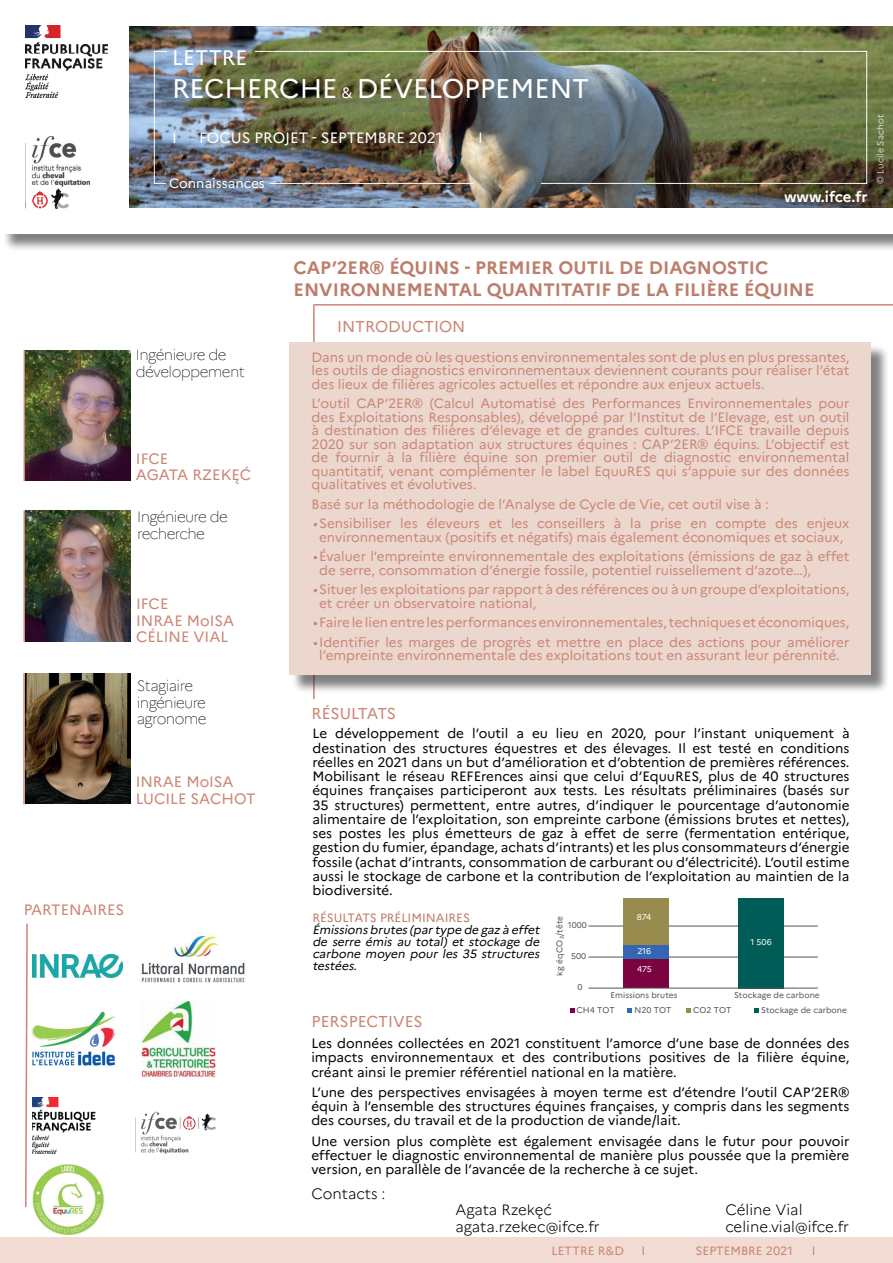
<style>
.page{position:relative;width:893px;height:1263px;background:#fff}
.page>*{position:absolute;margin:0;border:0;box-sizing:border-box;transform-origin:0 0}
.t1{font:27px "Marianne";color:#fff}
.t2{font:21px "Marianne";color:#fff}
.t3{font:700 18px/21.6px "Marianne";color:#bd7d6b}
.t4{font:15.75px "Marianne";color:#cb8675}
.t5{font:100 15px/16.5px "Marianne";letter-spacing:-.04em;color:#000001}
.t6{font:15px/16.5px "Marianne";color:#cb8675}
.t7{font:300 15px "Marianne";color:#000001}
.t8{font:15px "Marianne";color:#fff}
.t9{font:700 15px "Marianne";letter-spacing:-.005em;color:#fff}
.t10{font:13.5px/14.2px "Marianne";color:#000001;text-align:justify}
.t11{font:13.5px/13.5px "Marianne";color:#cb8675;text-align:justify}
.t12{font:13.5px "Marianne";color:#fff}
.t13{font:italic 12px/12px "Marianne";color:#000001;text-align:justify}
.t14{font:12px "Marianne";color:#cb8675}
.t15{font:12px "Marianne";color:#bd7d6b}
.t16{font:300 9px "Marianne";letter-spacing:.015em;color:#fff}
.t17{font:8.4px "Marianne";color:#515455}
.t18{font:8.4px "Marianne";letter-spacing:-.015em;color:#fff}
.t19{font:8.4px "Marianne";letter-spacing:.02em;color:#525456}
.s1{font-size:15px}
</style>
<div class="page">
<img style="left:129px;top:26px;width:764px;height:182px">
<div style="left:2px;top:211px;width:891px;height:42px;background:#000001;opacity:.5"></div>
<div style="left:0;top:208px;width:893px;height:26px;background:#fff"></div>
<img style="left:31px;top:136px;width:59px;height:72px">
<img style="left:26px;top:26px;width:82px;height:72px">
<hr style="left:269px;top:183px;width:204px;height:1px;background:#fff">
<svg style="left:154px;top:51px;width:14px;height:133px"></svg>
<hr style="left:255px;top:51px;width:293px;height:1px;background:#fff">
<svg style="left:540px;top:51px;width:327px;height:133px"></svg>
<div style="left:0;top:1237px;width:893px;height:26px;background:#f1dbd3"></div>
<hr style="left:315px;top:304px;width:578px;height:2px;background:#cb8675">
<hr style="left:313px;top:304px;width:2px;height:395px;background:#cb8675">
<div style="left:291px;top:345px;width:599px;height:348px;background:#000001;opacity:.5"></div>
<div style="left:289px;top:342px;width:582px;height:333px;background:#ebd7ce"></div>
<hr style="left:588px;top:926px;width:230px;height:1px;background:#525456">
<hr style="left:588px;top:957px;width:230px;height:1px;background:#525456">
<div style="left:738px;top:898px;width:46px;height:90px;background:#005c56"></div>
<div style="left:623px;top:959px;width:46px;height:29px;background:#7a0441"></div>
<div style="left:623px;top:945px;width:46px;height:14px;background:#3566b1"></div>
<div style="left:623px;top:898px;width:46px;height:47px;background:#978b4e"></div>
<hr style="left:588px;top:988px;width:230px;height:1px;background:#525456">
<svg style="left:570px;top:1008px;width:5px;height:4px"></svg>
<svg style="left:627px;top:1008px;width:5px;height:4px"></svg>
<svg style="left:686px;top:1008px;width:5px;height:4px"></svg>
<svg style="left:754px;top:1008px;width:5px;height:4px"></svg>
<hr style="left:24px;top:350px;width:1px;height:131px;background:#cb8675">
<svg style="left:25px;top:923px;width:3px;height:285px"></svg>
<img style="left:32px;top:954px;width:90px;height:24px">
<img style="left:32px;top:1097px;width:184px;height:56px">
<img style="left:26px;top:350px;width:105px;height:131px">
<hr style="left:23px;top:510px;width:2px;height:132px;background:#cb8675">
<img style="left:26px;top:510px;width:105px;height:131px">
<hr style="left:23px;top:673px;width:2px;height:131px;background:#cb8675">
<img style="left:25px;top:673px;width:105px;height:131px">
<img style="left:141px;top:935px;width:104px;height:48px">
<img style="left:32px;top:1011px;width:83px;height:55px">
<img style="left:32px;top:1164px;width:72px;height:71px">
<img style="left:141px;top:1001px;width:75px;height:76px">
<h2 class="t2" style="left:172px;top:45px;width:77px">LETTRE</h2>
<h1 class="t1" style="left:172px;top:72px;width:419px">RECHERCHE <span class="s1">&amp;</span> DÉVELOPPEMENT</h1>
<p class="t8" style="left:172px;top:129px;width:6px">I</p>
<p class="t8" style="left:199px;top:129px;width:245px">FOCUS PROJET - SEPTEMBRE 2021</p>
<p class="t8" style="left:478px;top:129px;width:6px">I</p>
<p class="t12" style="left:169px;top:175px;width:97px">Connaissances</p>
<p class="t9" style="left:784px;top:187px;width:85px">www.ifce.fr</p>
<p class="t16" style="left:875px;top:184px;width:71px;rotate:-90deg">© Lucile Sachot</p>
<p class="t5" style="left:136px;top:346px;width:111px">Ingénieure de développement</p>
<p class="t6" style="left:136px;top:450px;width:117px">IFCE<br>AGATA RZEKĘĆ</p>
<p class="t5" style="left:137px;top:509px;width:92px">Ingénieure de recherche</p>
<p class="t6" style="left:136px;top:596px;width:100px">IFCE<br>INRAE MoISA<br>CÉLINE VIAL</p>
<p class="t5" style="left:137px;top:677px;width:71px">Stagiaire ingénieure agronome</p>
<p class="t6" style="left:136px;top:774px;width:121px">INRAE MoISA<br>LUCILE SACHOT</p>
<p class="t6" style="left:24px;top:901px;width:102px">PARTENAIRES</p>
<h3 class="t3" style="left:294px;top:257px;width:522px">CAP’2ER® ÉQUINS - PREMIER OUTIL DE DIAGNOSTIC<br>ENVIRONNEMENTAL QUANTITATIF DE LA FILIÈRE ÉQUINE</h3>
<p class="t4" style="left:337px;top:317px;width:130px">INTRODUCTION</p>
<p class="t11" style="left:312px;top:350px;width:539px">Dans un monde où les questions environnementales sont de plus en plus pressantes, les outils de diagnostics environnementaux deviennent courants pour réaliser l’état des lieux de filières agricoles actuelles et répondre aux enjeux actuels.</p>
<p class="t11" style="left:312px;top:396px;width:539px">L’outil CAP’2ER® (Calcul Automatisé des Performances Environnementales pour des Exploitations Responsables), développé par l’Institut de l’Elevage, est un outil à destination des filières d’élevage et de grandes cultures. L’IFCE travaille depuis 2020 sur son adaptation aux structures équines : CAP’2ER® équins. L’objectif est de fournir à la filière équine son premier outil de diagnostic environnemental quantitatif, venant complémenter le label EquuRES qui s’appuie sur des données qualitatives et évolutives.</p>
<p class="t11" style="left:312px;top:497px;width:459px">Basé sur la méthodologie de l’Analyse de Cycle de Vie, cet outil vise à :</p>
<p class="t11" style="left:313px;top:516px;width:538px;text-align:center">•Sensibiliser les éleveurs et les conseillers à la prise en compte des enjeux environnementaux (positifs et négatifs) mais également économiques et sociaux,</p>
<p class="t11" style="left:319px;top:549px;width:532px;text-indent:-6px">•Évaluer l’empreinte environnementale des exploitations (émissions de gaz à effet de serre, consommation d’énergie fossile, potentiel ruissellement d’azote…),</p>
<p class="t11" style="left:319px;top:582px;width:532px;text-indent:-6px">•Situer les exploitations par rapport à des références ou à un groupe d’exploitations, et créer un observatoire national,</p>
<p class="t11" style="left:313px;top:615px;width:538px">•Faire le lien entre les performances environnementales, techniques et économiques,</p>
<p class="t11" style="left:313px;top:635px;width:538px;text-align:center">•Identifier les marges de progrès et mettre en place des actions pour améliorer l’empreinte environnementale des exploitations tout en assurant leur pérennité.</p>
<p class="t4" style="left:312px;top:703px;width:86px">RÉSULTATS</p>
<p class="t10" style="left:312px;top:726px;width:539px">Le développement de l’outil a eu lieu en 2020, pour l’instant uniquement à destination des structures équestres et des élevages. Il est testé en conditions réelles en 2021 dans un but d’amélioration et d’obtention de premières références.<br>Mobilisant le réseau REFErences ainsi que celui d’EquuRES, plus de 40 structures équines françaises participeront aux tests. Les résultats préliminaires (basés sur 35 structures) permettent, entre autres, d’indiquer le pourcentage d’autonomie alimentaire de l’exploitation, son empreinte carbone (émissions brutes et nettes), ses postes les plus émetteurs de gaz à effet de serre (fermentation entérique, gestion du fumier, épandage, achats d’intrants) et les plus consommateurs d’énergie fossile (achat d’intrants, consommation de carburant ou d’électricité). L’outil estime aussi le stockage de carbone et la contribution de l’exploitation au maintien de la biodiversité.</p>
<p class="t15" style="left:312px;top:910px;width:159px">RÉSULTATS PRÉLIMINAIRES</p>
<p class="t13" style="left:312px;top:923px;width:231px">Émissions brutes (partype de gaz à effet de serre émis au total) et stockage de carbone moyen pour les 35 structures testées.</p>
<p class="t4" style="left:312px;top:1012px;width:113px">PERSPECTIVES</p>
<p class="t19" style="left:554px;top:976px;width:62px;rotate:-90deg">kg éqCO₂/tête</p>
<p class="t17" style="left:568px;top:920px;width:20px">1000</p>
<p class="t17" style="left:571px;top:951px;width:17px">500</p>
<p class="t18" style="left:637px;top:912px;width:16px">874</p>
<p class="t18" style="left:637px;top:946px;width:15px">216</p>
<p class="t18" style="left:637px;top:964px;width:16px">475</p>
<p class="t18" style="left:750px;top:937px;width:23px">1 506</p>
<p class="t17" style="left:577px;top:982px;width:7px">0</p>
<p class="t17" style="left:610px;top:990px;width:68px">Emissions brutes</p>
<p class="t17" style="left:734px;top:990px;width:87px">Stockage de carbone</p>
<p class="t17" style="left:577px;top:1004px;width:40px">CH4 TOT</p>
<p class="t17" style="left:634px;top:1004px;width:38px">N20 TOT</p>
<p class="t17" style="left:693px;top:1004px;width:40px">CO2 TOT</p>
<p class="t17" style="left:761px;top:1004px;width:87px">Stockage de carbone</p>
<p class="t10" style="left:311px;top:1036px;width:540px">Les données collectées en 2021 constituent l’amorce d’une base de données des impacts environnementaux et des contributions positives de la filière équine, créant ainsi le premier référentiel national en la matière.</p>
<p class="t10" style="left:311px;top:1085px;width:540px">L’une des perspectives envisagées à moyen terme est d’étendre l’outil CAP’2ER® équin à l’ensemble des structures équines françaises, y compris dans les segments des courses, du travail et de la production de viande/lait.</p>
<p class="t10" style="left:311px;top:1134px;width:540px">Une version plus complète est également envisagée dans le futur pour pouvoir effectuer le diagnostic environnemental de manière plus poussée que la première version, en parallèle de l’avancée de la recherche à ce sujet.</p>
<p class="t7" style="left:311px;top:1184px;width:76px">Contacts :</p>
<p class="t7" style="left:455px;top:1200px;width:98px">Agata Rzekęć</p>
<p class="t7" style="left:725px;top:1200px;width:79px">Céline Vial</p>
<p class="t7" style="left:455px;top:1217px;width:146px">agata.rzekec@ifce.fr</p>
<p class="t7" style="left:725px;top:1217px;width:125px">celine.vial@ifce.fr</p>
<p class="t14" style="left:551px;top:1243px;width:74px">LETTRE R&amp;D</p>
<p class="t14" style="left:641px;top:1243px;width:5px">I</p>
<p class="t14" style="left:695px;top:1243px;width:99px">SEPTEMBRE 2021</p>
<p class="t14" style="left:812px;top:1243px;width:5px">I</p>
</div>
